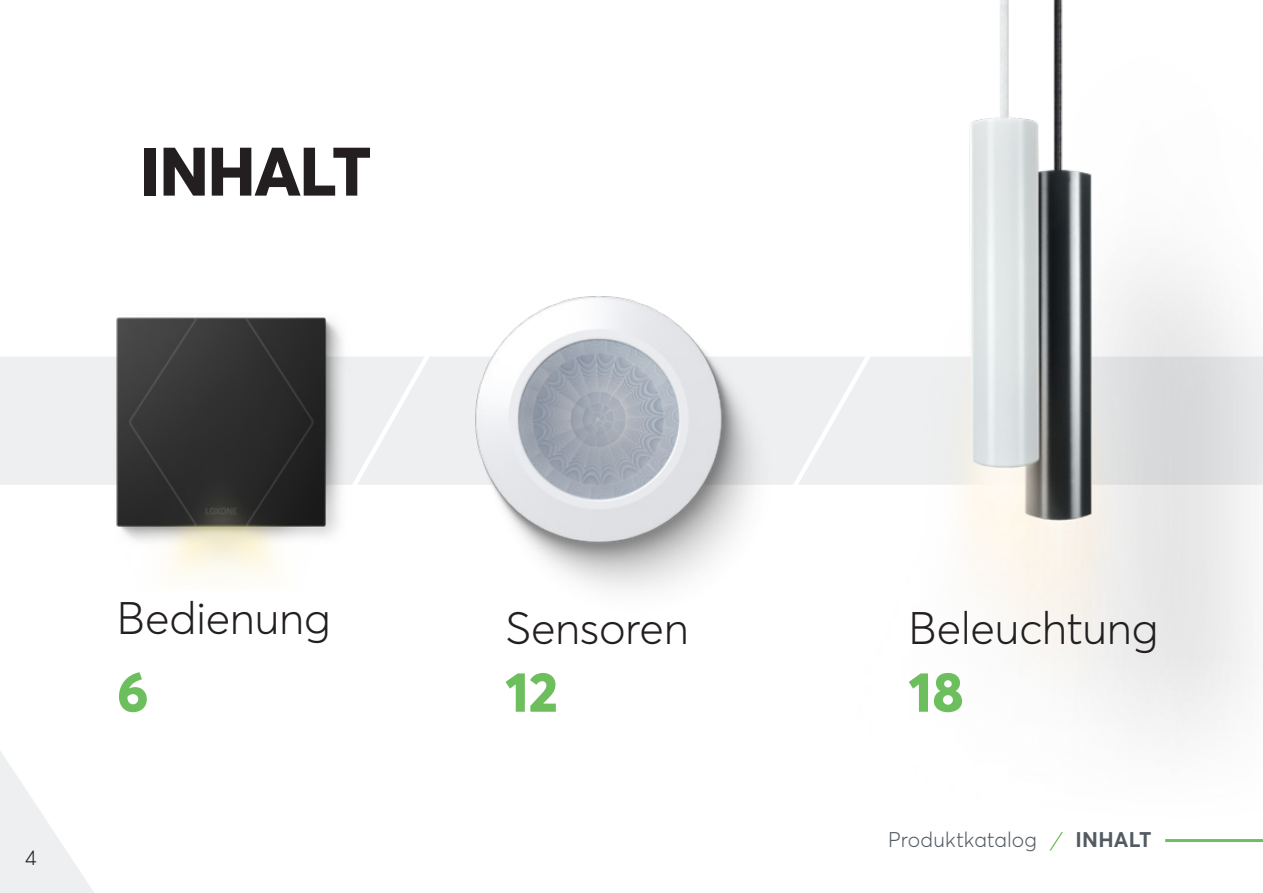
<style>
.page{position:relative;width:1263px;height:893px;background:#fff}
.page>*{position:absolute;margin:0;border:0;box-sizing:border-box;transform-origin:0 0}
.t1{font:800 67.5px "Averta";letter-spacing:-.02em;color:#231f20}
.t2{font:800 55.8px "Averta";color:#6dbf5d}
.t3{font:300 45px "Averta";letter-spacing:-.01em;color:#231f20}
.t4{font:300 21px "Averta";letter-spacing:.005em;color:#525a62}
.t5{font:700 21px "Averta";letter-spacing:.01em;color:#525a62}
.t6{font:300 21px "Averta";color:#231f20}
</style>
<div class="page">
<svg style="left:0;top:751px;width:94px;height:142px"></svg>
<svg style="left:1049px;top:832px;width:14px;height:19px"></svg>
<hr style="left:1165px;top:839px;width:98px;height:3px;background:#6dbf5d">
<div style="left:0;top:357px;width:69px;height:128px;background:#edeff0"></div>
<div style="left:378px;top:357px;width:420px;height:128px;background:#edeff0"></div>
<div style="left:798px;top:357px;width:57px;height:128px;background:#edeff0"></div>
<img style="left:855px;top:0;width:408px;height:735px">
<img style="left:69px;top:317px;width:309px;height:261px">
<img style="left:421px;top:296px;width:371px;height:294px">
<h1 class="t1" style="left:140px;top:129px;width:232px">INHALT</h1>
<p class="t6" style="left:25px;top:845px;width:13px">4</p>
<p class="t3" style="left:117px;top:591px;width:215px">Bedienung</p>
<p class="t3" style="left:505px;top:600px;width:185px">Sensoren</p>
<p class="t3" style="left:908px;top:600px;width:251px">Beleuchtung</p>
<p class="t2" style="left:117px;top:656px;width:33px">6</p>
<p class="t2" style="left:505px;top:656px;width:54px">12</p>
<p class="t2" style="left:909px;top:656px;width:56px">18</p>
<p class="t4" style="left:888px;top:827px;width:150px">Produktkatalog</p>
<p class="t5" style="left:1075px;top:827px;width:78px">INHALT</p>
</div>
